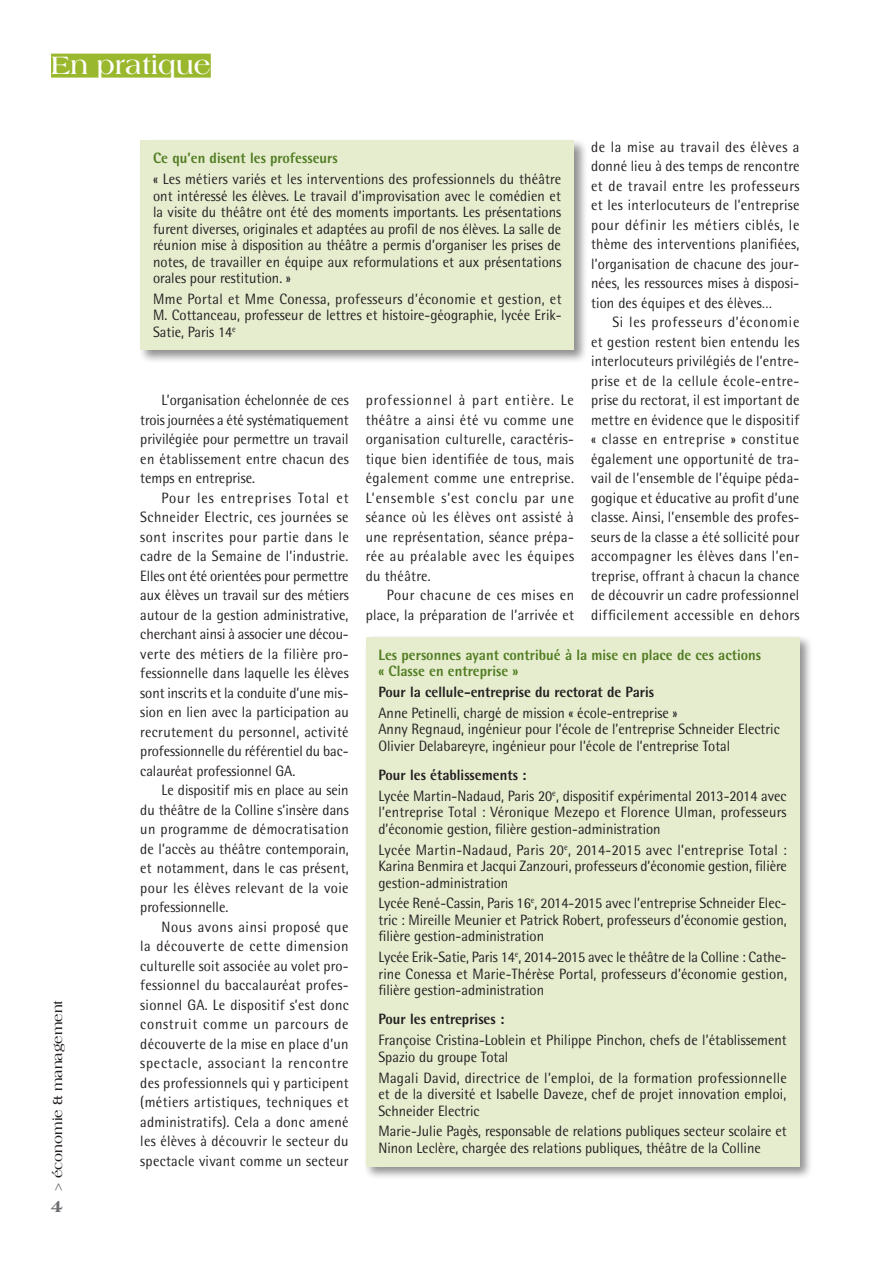
<style>
.page{position:relative;width:893px;height:1263px;background:#fff}
.page>*{position:absolute;margin:0;border:0;box-sizing:border-box;transform-origin:0 0}
.sousTitre_n1{font:700 27px "Americana Std";color:#fff}
.t1{font:800 18px "Americana Std";color:#6c6d70}
.txtCourant_avec_alin{font:15px/19.5px "Rotis Semi Sans Std";letter-spacing:.02em;color:#231f20;text-align:justify;scale:.95 1}
.txtEncadré{font:15px/16.5px "Rotis Semi Sans Std";color:#231f20;text-align:justify;scale:.95 1}
.txtEncadré-2{font:800 15px/16.5px "Rotis Semi Sans Std";color:#527d23;scale:.95 1}
.txtEncadré-3{font:800 15px "Rotis Semi Sans Std";color:#231f20;scale:.95 1}
.t2{font:700 13.5px "Americana Std";color:#231f20}
.s1{color:#6c6d70}
.s2{font-family:"Rotis Semi Sans Std"}
</style>
<div class="page">
<div style="left:51px;top:54px;width:160px;height:24px;background:#9ab82d"></div>
<div style="left:363px;top:634px;width:451px;height:546px;background:#231f20;opacity:.5"></div>
<div style="left:366px;top:637px;width:433px;height:529px;background:#e6edcf"></div>
<div style="left:138px;top:138px;width:450px;height:226px;background:#231f20;opacity:.5"></div>
<div style="left:140px;top:140px;width:434px;height:210px;background:#e6edcf"></div>
<p class="sousTitre_n1" style="left:51px;top:50px;width:161px">En pratique</p>
<p class="t2" style="left:50px;top:1191px;width:192px;rotate:-90deg"><span class="s1">&gt;</span> économie <span class="s2">&amp;</span> management</p>
<p class="t1" style="left:51px;top:1195px;width:14px">4</p>
<p class="txtCourant_avec_alin" style="left:591px;top:137px;width:221px">de la mise au travail des élèves a donné lieu à des temps de rencontre et de travail entre les professeurs et les interlocuteurs de l’entreprise pour définir les métiers ciblés, le thème des interventions planifiées, l’organisation de chacune des jour&shy;nées, les ressources mises à disposi&shy;tion des équipes et des élèves…</p>
<p class="txtCourant_avec_alin" style="left:591px;top:312px;width:221px;text-indent:21px">Si les professeurs d’économie et gestion restent bien entendu les interlocuteurs privilégiés de l’entre&shy;prise et de la cellule école-entre&shy;prise du rectorat, il est important de mettre en évidence que le dispositif « classe en entreprise » constitue également une opportunité de tra&shy;vail de l’ensemble de l’équipe péda&shy;gogique et éducative au profit d’une classe. Ainsi, l’ensemble des profes&shy;seurs de la classe a été sollicité pour accompagner les élèves dans l’en&shy;treprise, offrant à chacun la chance de découvrir un cadre professionnel difficilement accessible en dehors</p>
<p class="txtEncadré-2" style="left:378px;top:646px;width:404px">Les personnes ayant contribué à la mise en place de ces actions « Classe en entreprise »</p>
<p class="txtEncadré-3" style="left:378px;top:682px;width:292px">Pour la cellule-entreprise du rectorat de Paris</p>
<p class="txtEncadré" style="left:378px;top:704px;width:316px">Anne Petinelli, chargé de mission « école-entreprise »</p>
<p class="txtEncadré" style="left:378px;top:721px;width:424px">Anny Regnaud, ingénieur pour l’école de l’entreprise Schneider Electric</p>
<p class="txtEncadré" style="left:378px;top:737px;width:372px">Olivier Delabareyre, ingénieur pour l’école de l’entreprise Total</p>
<p class="txtEncadré-3" style="left:378px;top:765px;width:157px">Pour les établissements :</p>
<p class="txtEncadré" style="left:378px;top:787px;width:431px">Lycée Martin-Nadaud, Paris 20<sup>e</sup>, dispositif expérimental 2013-2014 avec l’entreprise Total : Véronique Mezepo et Florence Ulman, professeurs d’économie gestion, filière gestion-administration</p>
<p class="txtEncadré" style="left:378px;top:841px;width:431px">Lycée Martin-Nadaud, Paris 20<sup>e</sup>, 2014-2015 avec l’entreprise Total :<br>Karina Benmira et Jacqui Zanzouri, professeurs d’économie gestion, filière gestion-administration</p>
<p class="txtEncadré" style="left:378px;top:895px;width:431px">Lycée René-Cassin, Paris 16<sup>e</sup>, 2014-2015 avec l’entreprise Schneider Elec&shy;tric : Mireille Meunier et Patrick Robert, professeurs d’économie gestion, filière gestion-administration</p>
<p class="txtEncadré" style="left:378px;top:949px;width:431px">Lycée Erik-Satie, Paris 14<sup>e</sup>, 2014-2015 avec le théâtre de la Colline : Cathe&shy;rine Conessa et Marie-Thérèse Portal, professeurs d’économie gestion, filière gestion-administration</p>
<p class="txtEncadré-3" style="left:378px;top:1010px;width:134px">Pour les entreprises :</p>
<p class="txtEncadré" style="left:378px;top:1032px;width:431px">Françoise Cristina-Loblein et Philippe Pinchon, chefs de l’établissement<br>Spazio du groupe Total</p>
<p class="txtEncadré" style="left:378px;top:1069px;width:431px">Magali David, directrice de l’emploi, de la formation professionnelle et de la diversité et Isabelle Daveze, chef de projet innovation emploi, Schneider Electric</p>
<p class="txtEncadré" style="left:378px;top:1123px;width:431px">Marie-Julie Pagès, responsable de relations publiques secteur scolaire et<br>Ninon Leclère, chargée des relations publiques, théâtre de la Colline</p>
<p class="txtEncadré-2" style="left:153px;top:150px;width:196px">Ce qu’en disent les professeurs</p>
<p class="txtEncadré" style="left:153px;top:171px;width:431px">« Les métiers variés et les interventions des professionnels du théâtre ont intéressé les élèves. Le travail d’improvisation avec le comédien et la visite du théâtre ont été des moments importants. Les présentations furent diverses, originales et adaptées au profil de nos élèves. La salle de réunion mise à disposition au théâtre a permis d’organiser les prises de notes, de travailler en équipe aux reformulations et aux présentations orales pour restitution. »</p>
<p class="txtEncadré" style="left:153px;top:290px;width:432px">Mme Portal et Mme Conessa, professeurs d’économie et gestion, et M. Cottanceau, professeur de lettres et histoire-géographie, lycée Erik-Satie, Paris 14<sup>e</sup></p>
<p class="txtCourant_avec_alin" style="left:140px;top:390px;width:221px;text-indent:21px">L’organisation échelonnée de ces trois journées a été systématiquement privilégiée pour permettre un travail en établissement entre chacun des temps en entreprise.</p>
<p class="txtCourant_avec_alin" style="left:140px;top:488px;width:221px;text-indent:21px">Pour les entreprises Total et Schneider Electric, ces journées se sont inscrites pour partie dans le cadre de la Semaine de l’industrie.<br>Elles ont été orientées pour permettre aux élèves un travail sur des métiers autour de la gestion administrative, cherchant ainsi à associer une décou&shy;verte des métiers de la filière pro&shy;fessionnelle dans laquelle les élèves sont inscrits et la conduite d’une mis&shy;sion en lien avec la participation au recrutement du personnel, activité professionnelle du référentiel du bac&shy;calauréat professionnel GA.</p>
<p class="txtCourant_avec_alin" style="left:140px;top:780px;width:221px;text-indent:21px">Le dispositif mis en place au sein du théâtre de la Colline s’insère dans un programme de démocratisation de l’accès au théâtre contemporain, et notamment, dans le cas présent, pour les élèves relevant de la voie professionnelle.</p>
<p class="txtCourant_avec_alin" style="left:140px;top:917px;width:221px;text-indent:21px">Nous avons ainsi proposé que la découverte de cette dimension culturelle soit associée au volet pro&shy;fessionnel du baccalauréat profes&shy;sionnel GA. Le dispositif s’est donc construit comme un parcours de découverte de la mise en place d’un spectacle, associant la rencontre des professionnels qui y participent (métiers artistiques, techniques et administratifs). Cela a donc amené les élèves à découvrir le secteur du spectacle vivant comme un secteur</p>
<p class="txtCourant_avec_alin" style="left:366px;top:390px;width:221px">professionnel à part entière. Le théâtre a ainsi été vu comme une organisation culturelle, caractéris&shy;tique bien identifiée de tous, mais également comme une entreprise.<br>L’ensemble s’est conclu par une séance où les élèves ont assisté à une représentation, séance prépa&shy;rée au préalable avec les équipes du théâtre.</p>
<p class="txtCourant_avec_alin" style="left:366px;top:585px;width:221px;text-align:right">Pour chacune de ces mises en place, la préparation de l’arrivée et</p>
</div>
